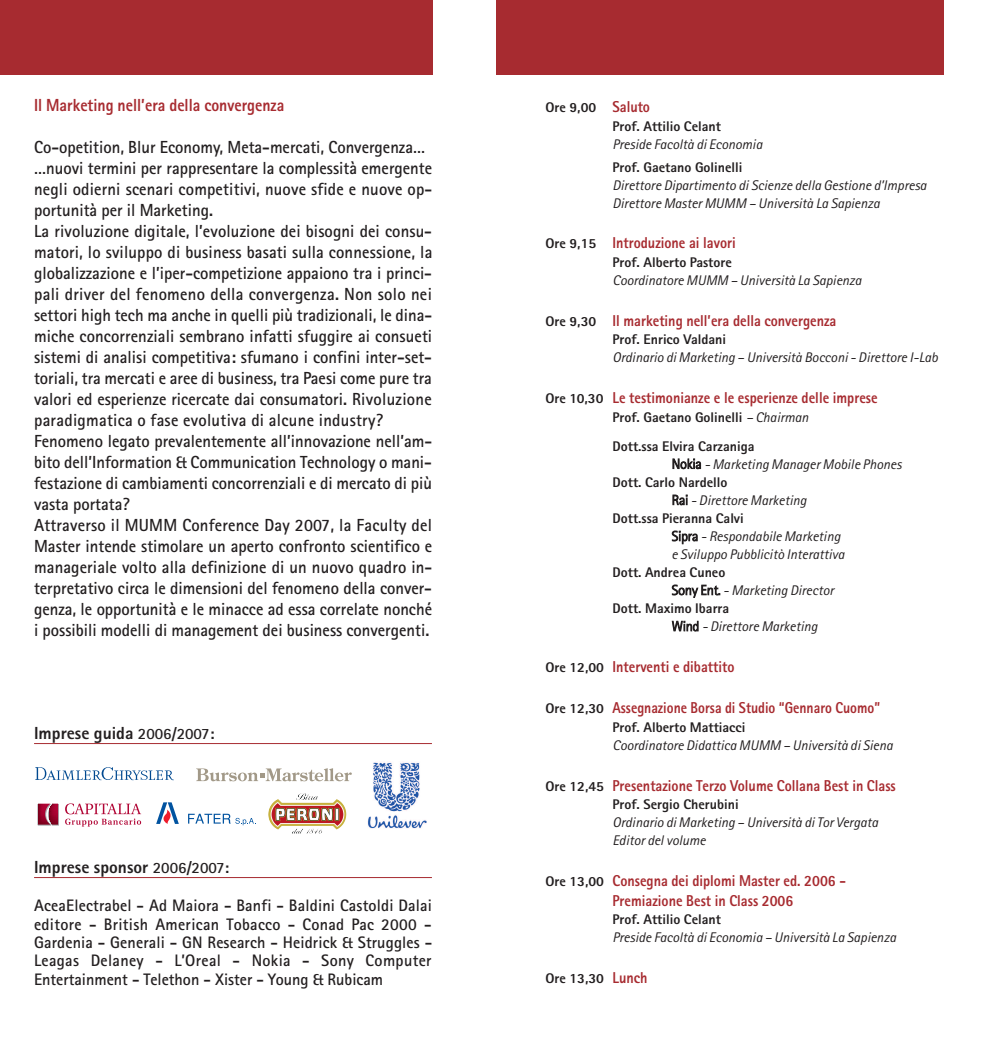
<style>
.page{position:relative;width:993px;height:1042px;background:#fff}
.page>*{position:absolute;margin:0;border:0;box-sizing:border-box;transform-origin:0 0}
.t1{font:700 17.5px/21px "Rotis Sans Serif";color:#231f20;scale:.95 1}
.t2{font:800 17.5px "Rotis Sans Serif";color:#231f20}
.t3{font:800 17.5px "Rotis Sans Serif";color:#a72b30;scale:.9 1}
.t4{font:700 16.62px/18.4px "Rotis Sans Serif";color:#231f20;text-align:justify}
.t5{font:800 15.75px/19.8px "Rotis Sans Serif";color:#a72b30;scale:.9 1}
.t6{font:800 15.75px "Rotis Sans Serif";color:#a72b30;scale:.87 1}
.t7{font:italic 14px/18px "Rotis Sans Serif";color:#231f20}
.t8{font:800 14px/18.6px "Rotis Sans Serif";color:#231f20}
.s1{font-weight:700;font-size:15.75px}
.s2{font-size:15.75px;color:#a72b30}
.s3{font-size:14px;color:#231f20}
.s4{font-weight:400;font-style:italic}
.s5{font-weight:300;font-style:normal}
</style>
<div class="page">
<div style="left:496px;top:0;width:448px;height:74px;background:#a72b30"></div>
<hr style="left:34px;top:743px;width:398px;height:1px;background:#a72b30">
<hr style="left:34px;top:877px;width:398px;height:1px;background:#a72b30">
<div style="left:0;top:0;width:433px;height:74px;background:#a72b30"></div>
<svg style="left:35px;top:767px;width:139px;height:13px"></svg>
<svg style="left:65px;top:803px;width:76px;height:23px"></svg>
<svg style="left:37px;top:803px;width:22px;height:23px"></svg>
<svg style="left:38px;top:804px;width:21px;height:21px"></svg>
<svg style="left:196px;top:768px;width:156px;height:13px"></svg>
<svg style="left:156px;top:802px;width:23px;height:22px"></svg>
<svg style="left:188px;top:814px;width:66px;height:11px"></svg>
<img style="left:367px;top:762px;width:60px;height:66px">
<svg style="left:298px;top:793px;width:8px;height:6px"></svg>
<p class="t3" style="left:34px;top:99px;width:279px">Il Marketing nell’era della convergenza</p>
<p class="t1" style="left:34px;top:139px;width:420px">Co-opetition, Blur Economy, Meta-mercati, Convergenza… …nuovi termini per rappresentare la complessità emergente negli odierni scenari competitivi, nuove sfide e nuove op&shy;portunità per il Marketing.<br>La rivoluzione digitale, l’evoluzione dei bisogni dei consu&shy;matori, lo sviluppo di business basati sulla connessione, la globalizzazione e l’iper-competizione appaiono tra i princi&shy;pali driver del fenomeno della convergenza. Non solo nei settori high tech ma anche in quelli più tradizionali, le dina&shy;miche concorrenziali sembrano infatti sfuggire ai consueti sistemi di analisi competitiva: sfumano i confini inter-set&shy;toriali, tra mercati e aree di business, tra Paesi come pure tra valori ed esperienze ricercate dai consumatori. Rivoluzione paradigmatica o fase evolutiva di alcune industry?<br>Fenomeno legato prevalentemente all’innovazione nell’am&shy;bito dell’Information &amp; Communication Technology o mani&shy;festazione di cambiamenti concorrenziali e di mercato di più vasta portata?<br>Attraverso il MUMM Conference Day 2007, la Faculty del Master intende stimolare un aperto confronto scientifico e manageriale volto alla definizione di un nuovo quadro in&shy;terpretativo circa le dimensioni del fenomeno della conver&shy;genza, le opportunità e le minacce ad essa correlate nonché i possibili modelli di management dei business convergenti.</p>
<p class="t2" style="left:34px;top:727px;width:182px">Imprese guida <span class="s1">2006/2007:</span></p>
<p class="t2" style="left:34px;top:861px;width:197px">Imprese sponsor <span class="s1">2006/2007:</span></p>
<p class="t4" style="left:34px;top:898px;width:399px">AceaElectrabel - Ad Maiora - Banfi - Baldini Castoldi Dalai editore - British American Tobacco - Conad Pac 2000 - Gardenia - Generali - GN Research - Heidrick &amp; Struggles - Leagas Delaney - L’Oreal - Nokia - Sony Computer Entertainment - Telethon - Xister - Young &amp; Rubicam</p>
<p class="t8" style="left:612px;top:99px;width:110px;text-indent:-67px">Ore 9,00 <span class="s2">Saluto<br></span>Prof. Attilio Celant</p>
<p class="t7" style="left:612px;top:136px;width:151px">Preside Facoltà di Economia</p>
<p class="t8" style="left:612px;top:159px;width:131px">Prof. Gaetano Golinelli</p>
<p class="t7" style="left:612px;top:177px;width:315px">Direttore Dipartimento di Scienze della Gestione d’Impresa<br>Direttore Master MUMM – Università La Sapienza</p>
<p class="t5" style="left:545px;top:235px;width:213px"><span class="s3">Ore 9,15</span> Introduzione ai lavori</p>
<p class="t8" style="left:612px;top:254px;width:121px">Prof. Alberto Pastore</p>
<p class="t7" style="left:612px;top:273px;width:250px">Coordinatore MUMM – Università La Sapienza</p>
<p class="t5" style="left:545px;top:312px;width:324px"><span class="s3">Ore 9,30</span> Il marketing nell’era della convergenza</p>
<p class="t8" style="left:612px;top:332px;width:115px">Prof. Enrico Valdani</p>
<p class="t7" style="left:612px;top:350px;width:327px">Ordinario di Marketing – Università Bocconi - Direttore I-Lab</p>
<p class="t5" style="left:545px;top:389px;width:370px"><span class="s3">Ore 10,30</span> Le testimonianze e le esperienze delle imprese</p>
<p class="t8" style="left:612px;top:404px;width:197px;line-height:29.1px">Prof. Gaetano Golinelli <span class="s4">– Chairman<br></span>Dott.ssa Elvira Carzaniga</p>
<p class="t7" style="left:671px;top:456px;width:231px"><span class="s5">Nokia</span> - Marketing Manager Mobile Phones</p>
<p class="t8" style="left:612px;top:474px;width:116px">Dott. Carlo Nardello</p>
<p class="t7" style="left:671px;top:492px;width:136px"><span class="s5">Rai</span> - Direttore Marketing</p>
<p class="t8" style="left:612px;top:510px;width:133px">Dott.ssa Pieranna Calvi</p>
<p class="t7" style="left:671px;top:528px;width:170px"><span class="s5">Sipra</span> - Respondabile Marketing</p>
<p class="t7" style="left:671px;top:546px;width:174px">e Sviluppo Pubblicitò Interattiva</p>
<p class="t8" style="left:612px;top:564px;width:114px">Dott. Andrea Cuneo</p>
<p class="t7" style="left:671px;top:583px;width:164px"><span class="s5">Sony Ent.</span> - Marketing Director</p>
<p class="t8" style="left:612px;top:600px;width:118px">Dott. Maximo Ibarra</p>
<p class="t7" style="left:671px;top:619px;width:147px"><span class="s5">Wind</span> - Direttore Marketing</p>
<p class="t5" style="left:545px;top:658px;width:211px"><span class="s3">Ore 12,00</span> Interventi e dibattito</p>
<p class="t6" style="left:545px;top:702px;width:386px"><span class="s3">Ore 12,30</span> Assegnazione Borsa di Studio “Gennaro Cuomo”</p>
<p class="t8" style="left:612px;top:719px;width:134px">Prof. Alberto Mattiacci</p>
<p class="t7" style="left:612px;top:737px;width:282px">Coordinatore Didattica MUMM – Università di Siena</p>
<p class="t5" style="left:545px;top:777px;width:390px"><span class="s3">Ore 12,45</span> Presentazione Terzo Volume Collana Best in Class</p>
<p class="t8" style="left:612px;top:796px;width:128px">Prof. Sergio Cherubini</p>
<p class="t7" style="left:612px;top:815px;width:267px">Ordinario di Marketing – Università di Tor Vergata<br>Editor del volume</p>
<p class="t5" style="left:612px;top:872px;width:261px;text-indent:-67px"><span class="s3">Ore 13,00</span> Consegna dei diplomi Master ed. 2006 -<br>Premiazione Best in Class 2006</p>
<p class="t8" style="left:612px;top:911px;width:110px">Prof. Attilio Celant</p>
<p class="t7" style="left:612px;top:930px;width:285px">Preside Facoltà di Economia – Università La Sapienza</p>
<p class="t8" style="left:545px;top:970px;width:103px">Ore 13,30 <span class="s2">Lunch</span></p>
</div>
